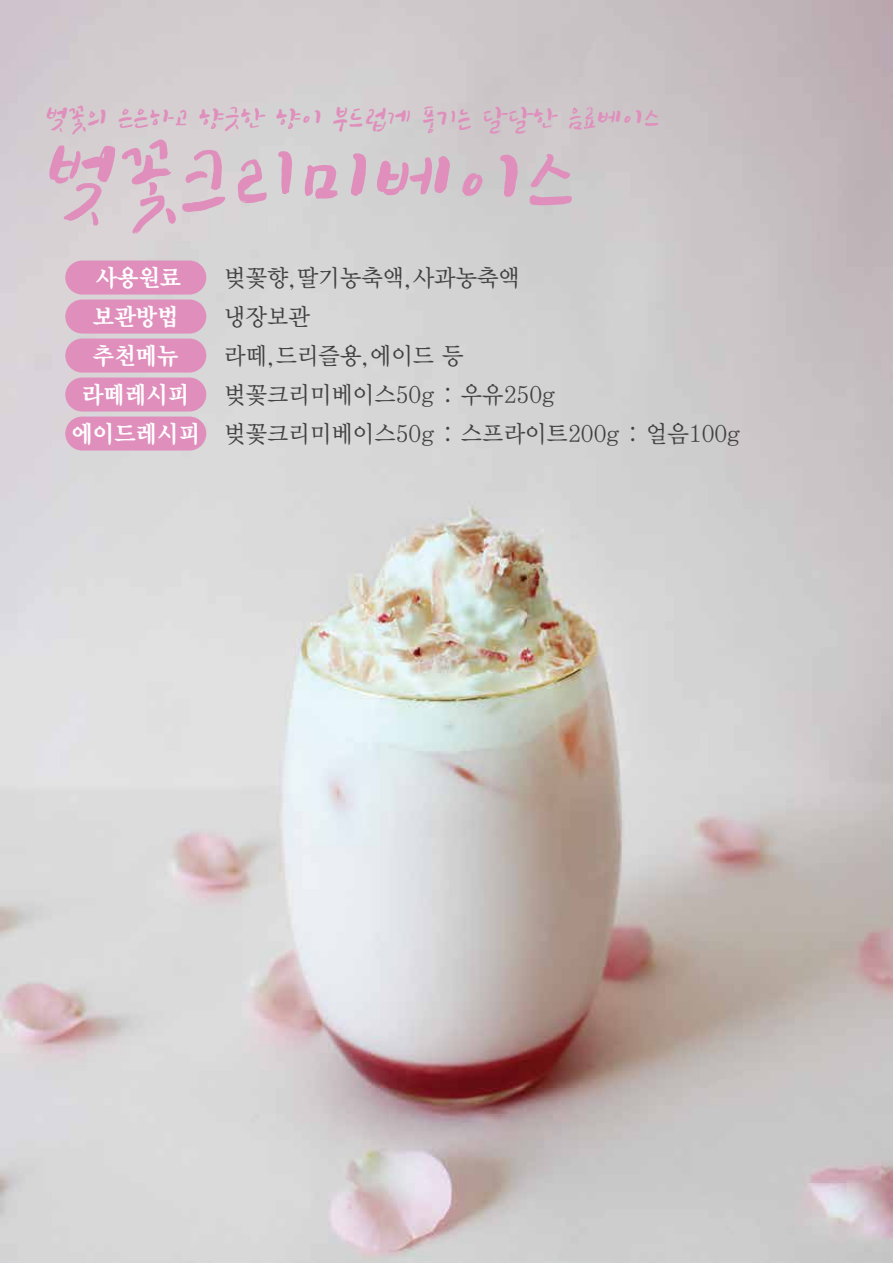
<style>
.page{position:relative;width:893px;height:1263px;background:#fff}
.page>*{position:absolute;margin:0;border:0;box-sizing:border-box;transform-origin:0 0}
.t1{font:97.5px "Makgeolli";letter-spacing:.02em;color:#e08ebc}
.t2{font:30px "Makgeolli";letter-spacing:.02em;color:#e08ebc}
.t3{font:24px/39px "YDVY Mj O33";color:#414142;scale:.95 1}
.t4{font:24px/39px "YDVY Mj O35";color:#fff;text-align:center;scale:.95 1}
</style>
<div class="page">
<img style="left:0;top:0;width:893px;height:1263px">
<div style="left:65px;top:261px;width:141px;height:34px;background:#e08ebc;border-radius:17px"></div>
<div style="left:65px;top:300px;width:141px;height:34px;background:#e08ebc;border-radius:17px"></div>
<div style="left:65px;top:339px;width:141px;height:34px;background:#e08ebc;border-radius:17px"></div>
<div style="left:65px;top:378px;width:141px;height:34px;background:#e08ebc;border-radius:17px"></div>
<div style="left:65px;top:417px;width:141px;height:34px;background:#e08ebc;border-radius:17px"></div>
<p class="t2" style="left:46px;top:101px;width:615px">벚꽃의 은은하고 향긋한 향이 부드럽게 풍기는 달달한 음료베이스</p>
<h1 class="t1" style="left:46px;top:124px;width:532px">벚꽃크리미베이스</h1>
<p class="t4" style="left:72px;top:257px;width:137px">사용원료 보관방법 추천메뉴 라떼레시피 에이드레시피</p>
<p class="t3" style="left:224px;top:257px;width:545px">벚꽃향,딸기농축액,사과농축액<br>냉장보관<br>라떼,드리즐용,에이드 등<br>벚꽃크리미베이스50g : 우유250g 벚꽃크리미베이스50g : 스프라이트200g : 얼음100g</p>
</div>
